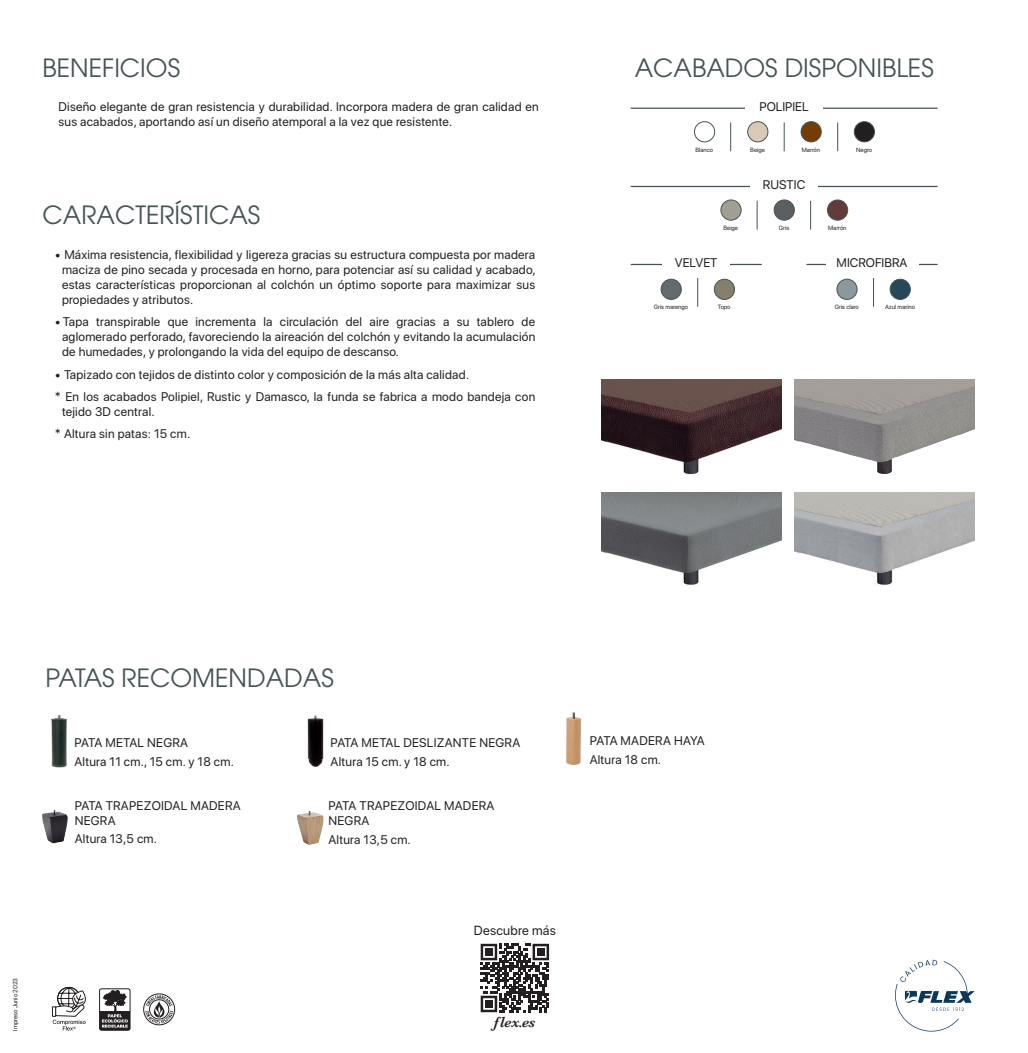
<style>
.page{position:relative;width:1028px;height:1053px;background:#fff}
.page>*{position:absolute;margin:0;border:0;box-sizing:border-box;transform-origin:0 0}
.t1{font:25px "ITC Avant Garde Pro";color:#465354}
.t2{font:italic 600 15.12px "Baskerville";color:#231f20}
.t3{font:13.12px "SF Pro Display";letter-spacing:.02em;color:#231f20}
.t4{font:12.5px/15px "SF Pro Display";letter-spacing:.02em;color:#231f20}
.t5{font:12.5px "SF Pro Display";color:#231f20}
.t6{font:6.25px "SF Pro Display";color:#231f20}
.t7{font:6.12px "SF Pro Display";color:#231f20}
</style>
<div class="page">
<div style="left:143px;top:993px;width:32px;height:32px;border:1px solid #231f20;border-radius:50%"></div>
<svg style="left:145px;top:995px;width:28px;height:28px"></svg>
<svg style="left:53px;top:986px;width:33px;height:44px"></svg>
<div style="left:52px;top:1006px;width:4px;height:10px;border:1px solid #231f20"></div>
<svg style="left:101px;top:1011px;width:29px;height:19px"></svg>
<div style="left:99px;top:988px;width:31px;height:42px;border:1px solid #231f20;border-radius:2px"></div>
<svg style="left:102px;top:989px;width:26px;height:38px"></svg>
<svg style="left:895px;top:959px;width:79px;height:72px"></svg>
<img style="left:51px;top:714px;width:16px;height:54px">
<img style="left:42px;top:809px;width:26px;height:35px">
<img style="left:297px;top:811px;width:27px;height:34px">
<img style="left:307px;top:715px;width:17px;height:52px">
<hr style="left:630px;top:108px;width:307px;height:1px;background:#465354">
<div style="left:745px;top:99px;width:77px;height:20px;background:#fff"></div>
<svg style="left:784px;top:122px;width:1px;height:29px"></svg>
<svg style="left:837px;top:122px;width:1px;height:29px"></svg>
<svg style="left:730px;top:122px;width:1px;height:29px"></svg>
<div style="left:747px;top:122px;width:21px;height:20px;background:#d9cab8;border-radius:50%"></div>
<div style="left:747px;top:121px;width:21px;height:21px;border:1px solid #465354;border-radius:50%"></div>
<div style="left:801px;top:122px;width:20px;height:20px;background:#753d06;border-radius:50%"></div>
<div style="left:801px;top:121px;width:20px;height:21px;border:1px solid #465354;border-radius:50%"></div>
<div style="left:854px;top:122px;width:20px;height:20px;background:#231f20;border-radius:50%"></div>
<div style="left:854px;top:121px;width:20px;height:21px;border:1px solid #465354;border-radius:50%"></div>
<div style="left:694px;top:121px;width:21px;height:21px;border:1px solid #465354;border-radius:50%"></div>
<hr style="left:630px;top:186px;width:307px;height:1px;background:#465354">
<div style="left:750px;top:177px;width:67px;height:20px;background:#fff"></div>
<svg style="left:810px;top:201px;width:1px;height:28px"></svg>
<svg style="left:756px;top:201px;width:1px;height:28px"></svg>
<div style="left:774px;top:200px;width:20px;height:20px;background:#5b5f62;border-radius:50%"></div>
<div style="left:774px;top:200px;width:20px;height:20px;border:1px solid #465354;border-radius:50%"></div>
<div style="left:827px;top:200px;width:20px;height:20px;background:#623b3a;border-radius:50%"></div>
<div style="left:827px;top:200px;width:21px;height:20px;border:1px solid #465354;border-radius:50%"></div>
<div style="left:721px;top:200px;width:20px;height:20px;background:#a09f92;border-radius:50%"></div>
<div style="left:720px;top:200px;width:21px;height:20px;border:1px solid #465354;border-radius:50%"></div>
<hr style="left:630px;top:264px;width:131px;height:1px;background:#465354">
<div style="left:662px;top:255px;width:68px;height:20px;background:#fff"></div>
<div style="left:714px;top:279px;width:20px;height:20px;background:#877f6d;border-radius:50%"></div>
<div style="left:714px;top:279px;width:20px;height:20px;border:1px solid #465354;border-radius:50%"></div>
<div style="left:661px;top:279px;width:20px;height:20px;background:#636b6e;border-radius:50%"></div>
<div style="left:661px;top:279px;width:20px;height:20px;border:1px solid #465354;border-radius:50%"></div>
<svg style="left:697px;top:278px;width:1px;height:29px"></svg>
<hr style="left:806px;top:264px;width:131px;height:1px;background:#465354">
<div style="left:825px;top:255px;width:93px;height:20px;background:#fff"></div>
<div style="left:890px;top:279px;width:20px;height:20px;background:#274856;border-radius:50%"></div>
<div style="left:890px;top:279px;width:20px;height:20px;border:1px solid #465354;border-radius:50%"></div>
<div style="left:837px;top:279px;width:20px;height:20px;background:#8b98a0;border-radius:50%"></div>
<div style="left:836px;top:279px;width:21px;height:20px;border:1px solid #465354;border-radius:50%"></div>
<svg style="left:873px;top:278px;width:1px;height:29px"></svg>
<img style="left:601px;top:379px;width:180px;height:95px">
<img style="left:795px;top:379px;width:179px;height:95px">
<img style="left:601px;top:493px;width:180px;height:92px">
<img style="left:795px;top:493px;width:179px;height:92px">
<svg style="left:480px;top:943px;width:69px;height:69px"></svg>
<div style="left:485px;top:948px;width:7px;height:7px;background:#231f20"></div>
<div style="left:537px;top:948px;width:7px;height:7px;background:#231f20"></div>
<div style="left:485px;top:1000px;width:7px;height:7px;background:#231f20"></div>
<img style="left:566px;top:712px;width:15px;height:53px">
<p class="t1" style="left:43px;top:52px;width:139px">BENEFICIOS</p>
<p class="t4" style="left:58px;top:99px;width:482px">Diseño elegante de gran resistencia y durabilidad. Incorpora madera de gran calidad en sus acabados, aportando así un diseño atemporal a la vez que resistente.</p>
<p class="t1" style="left:43px;top:199px;width:219px">CARACTERÍSTICAS</p>
<p class="t4" style="left:62px;top:247px;width:475px;text-align:justify;text-indent:-7px">• Máxima resistencia, flexibilidad y ligereza gracias su estructura compuesta por madera maciza de pino secada y procesada en horno, para potenciar así su calidad y acabado, estas características proporcionan al colchón un óptimo soporte para maximizar sus propiedades y atributos.</p>
<p class="t4" style="left:62px;top:314px;width:475px;text-align:justify;text-indent:-7px">• Tapa transpirable que incrementa la circulación del aire gracias a su tablero de aglomerado perforado, favoreciendo la aireación del colchón y evitando la acumulación de humedades, y prolongando la vida del equipo de descanso.</p>
<p class="t4" style="left:55px;top:366px;width:416px">• Tapizado con tejidos de distinto color y composición de la más alta calidad.</p>
<p class="t4" style="left:62px;top:388px;width:475px;text-indent:-7px">* En los acabados Polipiel, Rustic y Damasco, la funda se fabrica a modo bandeja con tejido 3D central.</p>
<p class="t4" style="left:55px;top:426px;width:137px">* Altura sin patas: 15 cm.</p>
<p class="t1" style="left:634px;top:52px;width:301px">ACABADOS DISPONIBLES</p>
<p class="t5" style="left:759px;top:97px;width:51px">POLIPIEL</p>
<p class="t7" style="left:695px;top:145px;width:19px">Blanco</p>
<p class="t7" style="left:750px;top:145px;width:16px">Beige</p>
<p class="t7" style="left:802px;top:145px;width:20px">Marrón</p>
<p class="t7" style="left:856px;top:145px;width:17px">Negro</p>
<p class="t4" style="left:763px;top:177px;width:44px">RUSTIC</p>
<p class="t7" style="left:723px;top:223px;width:16px">Beige</p>
<p class="t7" style="left:779px;top:223px;width:12px">Gris</p>
<p class="t7" style="left:828px;top:223px;width:20px">Marrón</p>
<p class="t4" style="left:675px;top:255px;width:44px">VELVET</p>
<p class="t7" style="left:654px;top:302px;width:36px">Gris marengo</p>
<p class="t7" style="left:718px;top:302px;width:14px">Topo</p>
<p class="t5" style="left:836px;top:253px;width:72px">MICROFIBRA</p>
<p class="t7" style="left:834px;top:302px;width:25px">Gris claro</p>
<p class="t7" style="left:885px;top:302px;width:32px">Azul marino</p>
<p class="t1" style="left:46px;top:662px;width:290px">PATAS RECOMENDADAS</p>
<p class="t4" style="left:74px;top:735px;width:115px">PATA METAL NEGRA</p>
<p class="t4" style="left:74px;top:753px;width:161px">Altura 11 cm., 15 cm. y 18 cm.</p>
<p class="t4" style="left:75px;top:797px;width:167px">PATA TRAPEZOIDAL MADERA<br>NEGRA</p>
<p class="t4" style="left:75px;top:831px;width:84px">Altura 13,5 cm.</p>
<p class="t4" style="left:330px;top:735px;width:191px">PATA METAL DESLIZANTE NEGRA</p>
<p class="t4" style="left:330px;top:753px;width:121px">Altura 15 cm. y 18 cm.</p>
<p class="t4" style="left:328px;top:798px;width:167px">PATA TRAPEZOIDAL MADERA<br>NEGRA</p>
<p class="t4" style="left:328px;top:831px;width:84px">Altura 13,5 cm.</p>
<p class="t6" style="left:10px;top:1030px;width:54px;rotate:-90deg">Impreso Junio 2023</p>
<p class="t3" style="left:474px;top:920px;width:83px">Descubre más</p>
<p class="t2" style="left:494px;top:1011px;width:43px">f lex.es</p>
<p class="t4" style="left:589px;top:733px;width:117px">PATA MADERA HAYA</p>
<p class="t4" style="left:589px;top:751px;width:73px">Altura 18 cm.</p>
</div>
